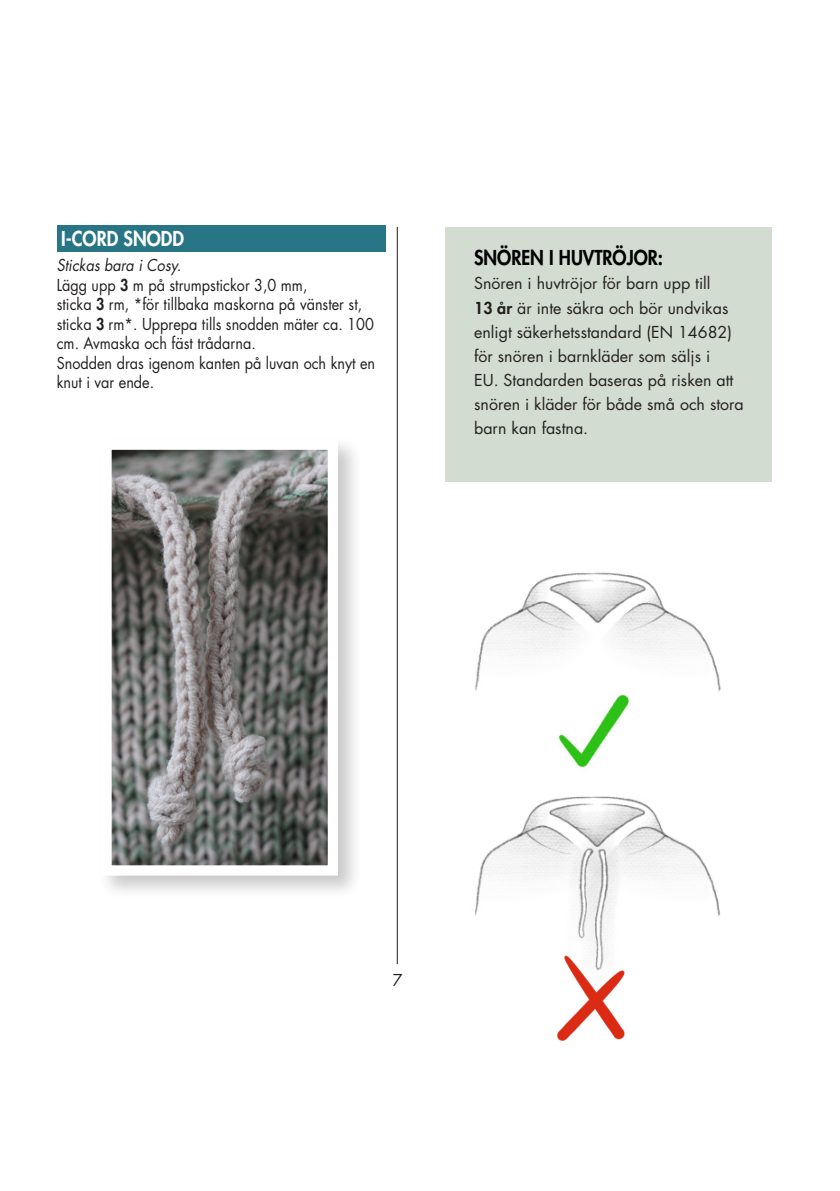
<style>
.page{position:relative;width:840px;height:1191px;background:#fff}
.page>*{position:absolute;margin:0;border:0;box-sizing:border-box;transform-origin:0 0}
.t1{font:800 20px "Futura Std";color:#000001;scale:.9 1}
.t2{font:800 20px "Futura Std";color:#fff;scale:.9 1}
.t3{font:16px/24.2px "Futura Std";color:#231f20}
.t4{font:16px/19.6px "Futura Std";color:#231f20;scale:.9 1}
.t5{font:italic 16px "Futura Std";color:#231f20;scale:.9 1}
.s1{font-weight:800}
</style>
<div class="page">
<hr style="left:397px;top:227px;width:1px;height:737px;background:#231f20">
<div style="left:57px;top:225px;width:328px;height:27px;background:#287586"></div>
<div style="left:445px;top:227px;width:326px;height:254px;background:#d3dcd1"></div>
<img style="left:475px;top:572px;width:246px;height:120px">
<img style="left:475px;top:796px;width:245px;height:155px">
<img style="left:548px;top:687px;width:96px;height:81px">
<img style="left:557px;top:951px;width:68px;height:90px">
<div style="left:98px;top:436px;width:264px;height:463px;background:#231f20;opacity:.24"></div>
<img style="left:112px;top:450px;width:215px;height:414px">
<div style="left:101px;top:439px;width:237px;height:436px;border:10px solid #fff"></div>
<p class="t2" style="left:61px;top:226px;width:138px">I-CORD SNODD</p>
<p class="t5" style="left:57px;top:255px;width:140px">Stickas bara i Cosy.</p>
<p class="t4" style="left:57px;top:275px;width:280px">Lägg upp <span class="s1">3</span> m på strumpstickor 3,0 mm,</p>
<p class="t4" style="left:57px;top:295px;width:353px">sticka <span class="s1">3</span> rm, *för tillbaka maskorna på vänster st, sticka <span class="s1">3</span> rm*. Upprepa tills snodden mäter ca. 100 cm. Avmaska och fäst trådarna.</p>
<p class="t4" style="left:57px;top:353px;width:355px">Snodden dras igenom kanten på luvan och knyt en knut i var ende.</p>
<p class="t1" style="left:474px;top:245px;width:211px">SNÖREN I HUVTRÖJOR:</p>
<p class="t3" style="left:474px;top:272px;width:271px">Snören i huvtröjor för barn upp till<br><span class="s1">13 år</span> är inte säkra och bör undvikas enligt säkerhetsstandard (EN 14682) för snören i barnkläder som säljs i<br>EU. Standarden baseras på risken att snören i kläder för både små och stora barn kan fastna.</p>
<p class="t3" style="left:392px;top:968px;width:11px">7</p>
</div>
